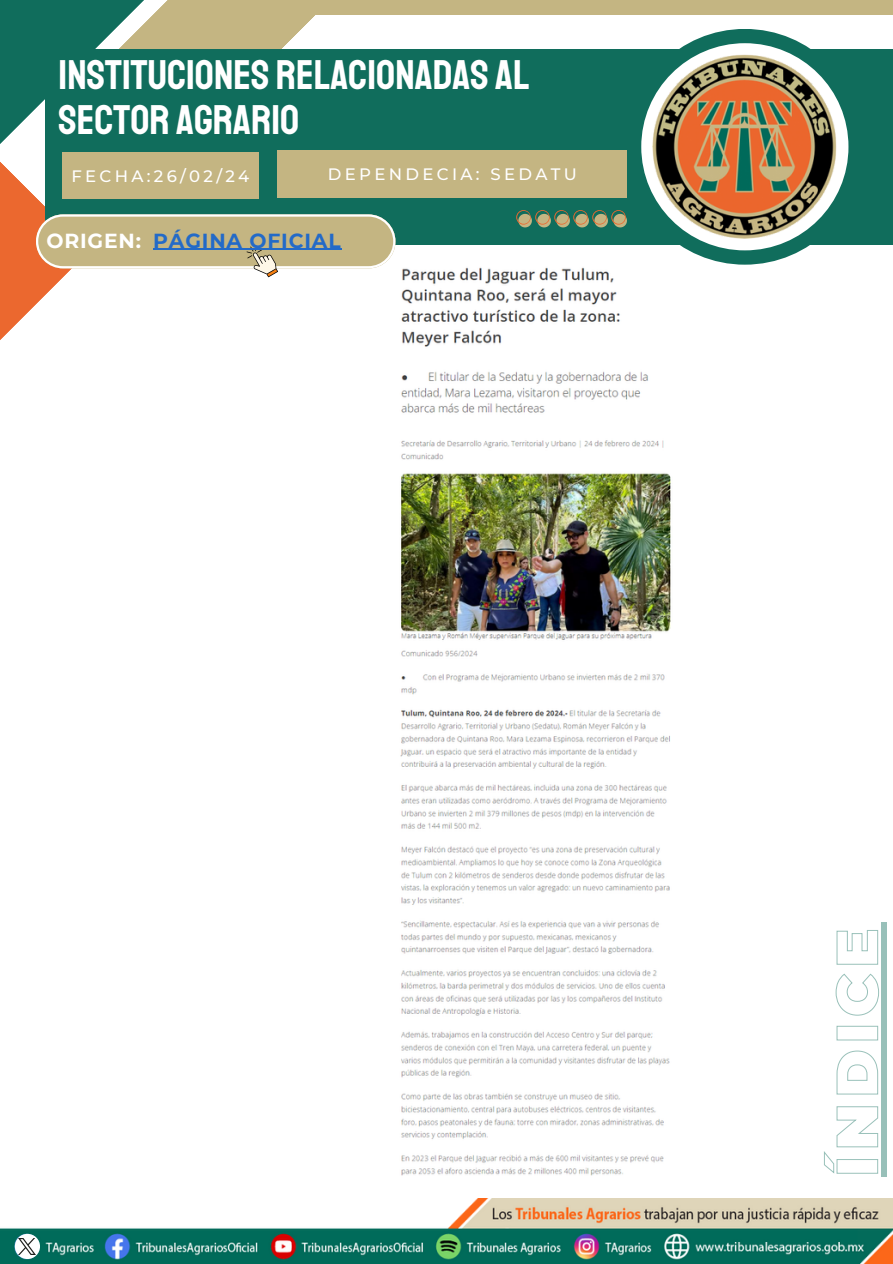
<style>
.page{position:relative;width:893px;height:1264px;background:#fff}
.page>*{position:absolute;margin:0;border:0;box-sizing:border-box;transform-origin:0 0}
.t1{font:42px/45px "Staatliches";color:#fff}
.t2{font:700 20.25px "Montserrat";letter-spacing:.04em;color:#236ac8}
.t3{font:700 20.25px "Montserrat";letter-spacing:.04em;color:#fff}
.t4{font:500 16.5px "Montserrat";letter-spacing:.2em;color:#fff}
</style>
<div class="page">
<img style="left:1px;top:1198px;width:891px;height:65px">
<svg style="left:15px;top:1233px;width:25px;height:25px"></svg>
<img style="left:19px;top:1238px;width:17px;height:16px">
<div style="left:201px;top:0;width:691px;height:15px;background:#c4b582"></div>
<div style="left:45px;top:49px;width:847px;height:195px;background:#106d5c"></div>
<div style="left:627px;top:29px;width:235px;height:236px;background:#106d5c;border-radius:50%"></div>
<div style="left:641px;top:43px;width:207px;height:207px;background:#fff;border-radius:50%"></div>
<img style="left:646px;top:48px;width:197px;height:198px;border-radius:50%">
<svg style="left:516px;top:210px;width:110px;height:17px"></svg>
<div style="left:278px;top:151px;width:349px;height:47px;background:#c4b582"></div>
<svg style="left:0;top:0;width:395px;height:340px"></svg>
<img style="left:400px;top:267px;width:271px;height:909px">
<div style="left:881px;top:922px;width:5px;height:254px;background:#98c0b9"></div>
<svg style="left:824px;top:930px;width:55px;height:244px"></svg>
<hr style="left:153px;top:249px;width:188px;height:1px;background:#236ac8">
<p class="t1" style="left:59px;top:52px;width:472px">INSTITUCIONES RELACIONADAS AL<br>SECTOR AGRARIO</p>
<p class="t4" style="left:71px;top:166px;width:179px">FECHA:26/02/24</p>
<p class="t4" style="left:328px;top:164px;width:250px">DEPENDECIA: SEDATU</p>
<p class="t3" style="left:46px;top:228px;width:96px">ORIGEN:</p>
<p class="t2" style="left:153px;top:228px;width:189px">PÁGINA OFICIAL</p>
</div>
